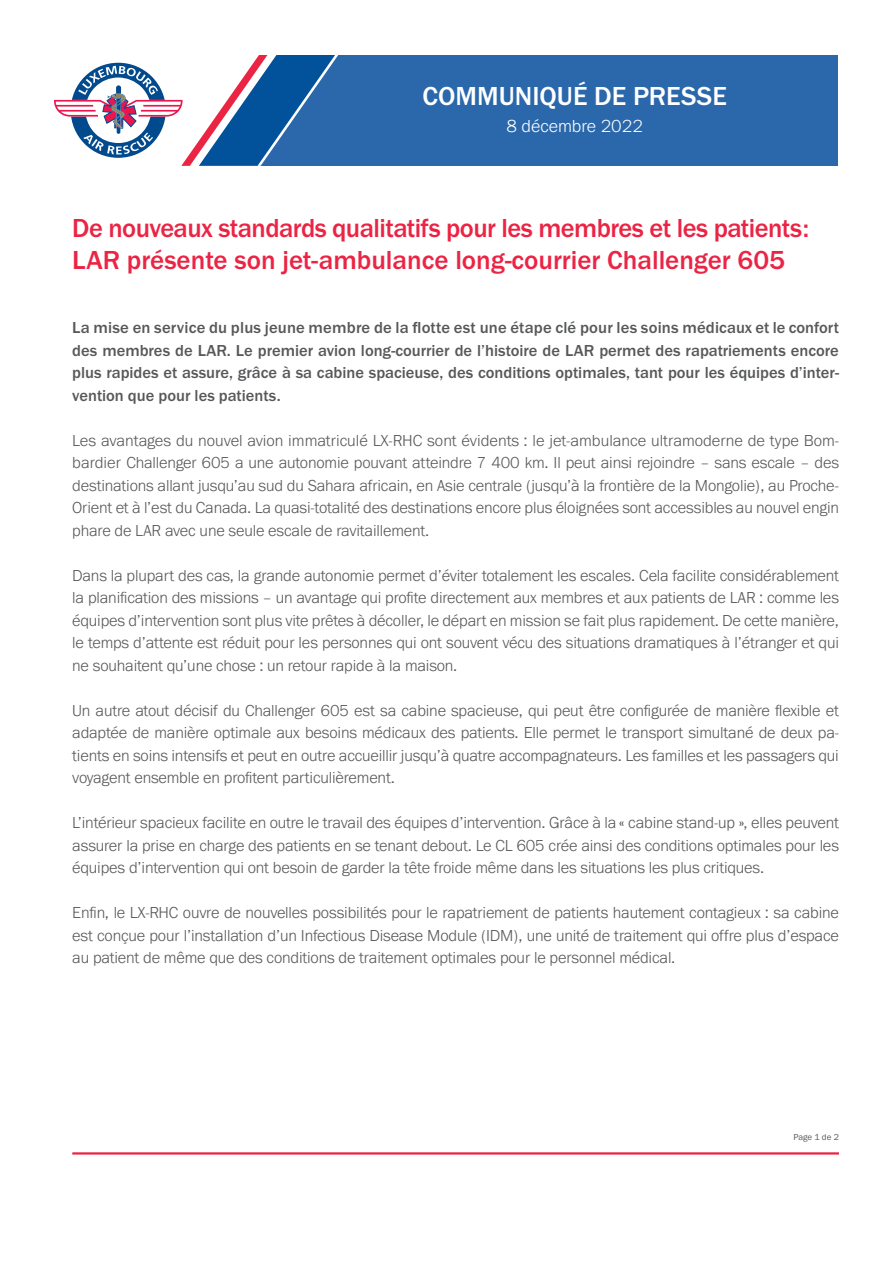
<style>
.page{position:relative;width:893px;height:1263px;background:#fff}
.page>*{position:absolute;margin:0;border:0;box-sizing:border-box;transform-origin:0 0}
.t1{font:500 27px "Franklin Gothic URW";letter-spacing:-.015em;color:#eb2444}
.t2{font:500 27px "Franklin Gothic URW";color:#fff}
.t3{font:300 18px "Franklin Gothic URW";color:#fff}
.t4{font:300 16.5px/22.5px "Franklin Gothic URW";letter-spacing:-.01em;color:#57585a;text-align:justify}
.t5{font:500 16.5px/22.5px "Franklin Gothic URW";color:#57585a;text-align:justify}
.t6{font:9px "Franklin Gothic URW Boo";letter-spacing:-.005em;color:#57585a}
</style>
<div class="page">
<div style="left:349px;top:55px;width:489px;height:111px;background:#2a68ab"></div>
<svg style="left:54px;top:55px;width:295px;height:111px"></svg>
<hr style="left:72px;top:1152px;width:767px;height:2px;background:#eb2444">
<p class="t2" style="left:422px;top:79px;width:306px">COMMUNIQUÉ DE PRESSE</p>
<p class="t3" style="left:506px;top:115px;width:138px">8 décembre 2022</p>
<p class="t1" style="left:72px;top:211px;width:738px">De nouveaux standards qualitatifs pour les membres et les patients:</p>
<p class="t1" style="left:72px;top:244px;width:714px">LAR présente son jet-ambulance long-courrier Challenger 605</p>
<p class="t5" style="left:72px;top:316px;width:768px">La mise en service du plus jeune membre de la flotte est une étape clé pour les soins médicaux et le confort des membres de LAR. Le premier avion long-courrier de l’histoire de LAR permet des rapatriements encore plus rapides et assure, grâce à sa cabine spacieuse, des conditions optimales, tant pour les équipes d’inter&shy;vention que pour les patients.</p>
<p class="t4" style="left:72px;top:429px;width:768px">Les avantages du nouvel avion immatriculé LX-RHC sont évidents : le jet-ambulance ultramoderne de type Bom&shy;bardier Challenger 605 a une autonomie pouvant atteindre 7 400 km. Il peut ainsi rejoindre ‒ sans escale ‒ des destinations allant jusqu’au sud du Sahara africain, en Asie centrale (jusqu’à la frontière de la Mongolie), au Proche-Orient et à l’est du Canada. La quasi-totalité des destinations encore plus éloignées sont accessibles au nouvel engin phare de LAR avec une seule escale de ravitaillement.</p>
<p class="t4" style="left:72px;top:564px;width:768px">Dans la plupart des cas, la grande autonomie permet d’éviter totalement les escales. Cela facilite considérablement la planification des missions ‒ un avantage qui profite directement aux membres et aux patients de LAR : comme les équipes d’intervention sont plus vite prêtes à décoller, le départ en mission se fait plus rapidement. De cette manière, le temps d’attente est réduit pour les personnes qui ont souvent vécu des situations dramatiques à l’étranger et qui ne souhaitent qu’une chose : un retour rapide à la maison.</p>
<p class="t4" style="left:72px;top:699px;width:768px">Un autre atout décisif du Challenger 605 est sa cabine spacieuse, qui peut être configurée de manière flexible et adaptée de manière optimale aux besoins médicaux des patients. Elle permet le transport simultané de deux pa&shy;tients en soins intensifs et peut en outre accueillir jusqu’à quatre accompagnateurs. Les familles et les passagers qui voyagent ensemble en profitent particulièrement.</p>
<p class="t4" style="left:72px;top:811px;width:768px">L’intérieur spacieux facilite en outre le travail des équipes d’intervention. Grâce à la « cabine stand-up », elles peuvent assurer la prise en charge des patients en se tenant debout. Le CL 605 crée ainsi des conditions optimales pour les équipes d’intervention qui ont besoin de garder la tête froide même dans les situations les plus critiques.</p>
<p class="t4" style="left:72px;top:901px;width:768px">Enfin, le LX-RHC ouvre de nouvelles possibilités pour le rapatriement de patients hautement contagieux : sa cabine est conçue pour l’installation d’un Infectious Disease Module (IDM), une unité de traitement qui offre plus d’espace au patient de même que des conditions de traitement optimales pour le personnel médical.</p>
<p class="t6" style="left:793px;top:1132px;width:47px">Page 1 de 2</p>
</div>
